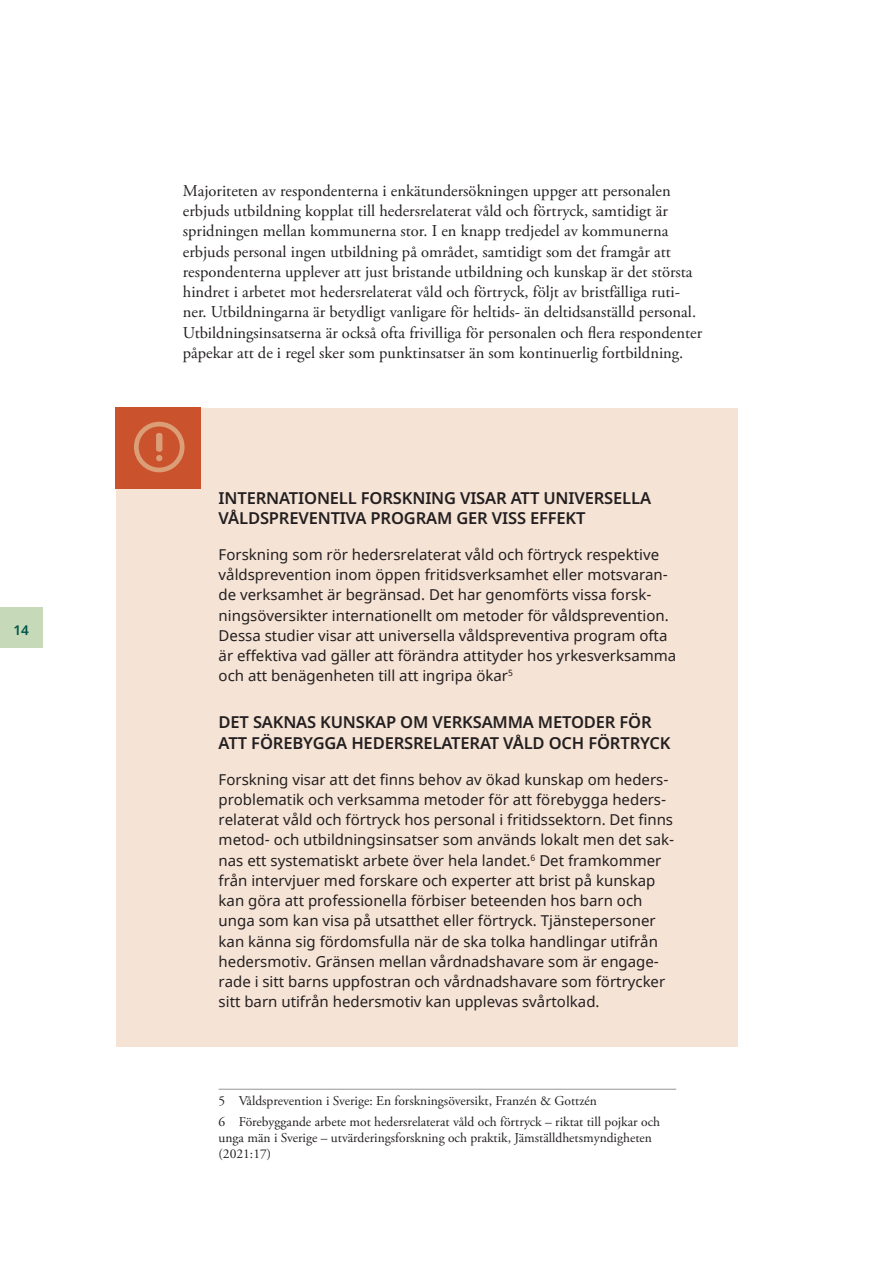
<style>
.page{position:relative;width:893px;height:1263px;background:#fff}
.page>*{position:absolute;margin:0;border:0;box-sizing:border-box;transform-origin:0 0}
.t1{font:16.5px/20.2px "Adobe Garamond Pro";color:#231f20}
.t2{font:600 16.5px/20.2px "Noto Sans";letter-spacing:-.01em;color:#231f20}
.t3{font:15px/20.2px "Noto Sans";color:#231f20}
.t4{font:13.5px/20.4px "Adobe Garamond Pro";color:#231f20}
.t5{font:600 13.5px "Noto Sans";color:#005547}
</style>
<div class="page">
<div style="left:116px;top:408px;width:622px;height:638px;background:#f5e3d5"></div>
<div style="left:116px;top:408px;width:85px;height:81px;background:#ca522d"></div>
<svg style="left:134px;top:422px;width:51px;height:50px"></svg>
<hr style="left:219px;top:1089px;width:457px;height:1px;background:#939598">
<div style="left:0;top:608px;width:43px;height:40px;background:#c6d9b9"></div>
<p class="t5" style="left:14px;top:621px;width:17px">14</p>
<p class="t1" style="left:183px;top:181px;width:521px">Majoriteten av respondenterna i enkätundersökningen uppger att personalen erbjuds utbildning kopplat till hedersrelaterat våld och förtryck, samtidigt är spridningen mellan kommunerna stor. I en knapp tredjedel av kommunerna erbjuds personal ingen utbildning på området, samtidigt som det framgår att respondenterna upplever att just bristande utbildning och kunskap är det största hindret i arbetet mot hedersrelaterat våld och förtryck, följt av bristfälliga ruti&shy;ner. Utbildningarna är betydligt vanligare för heltids- än deltidsanställd personal.<br>Utbildningsinsatserna är också ofta frivilliga för personalen och flera respondenter påpekar att de i regel sker som punktinsatser än som kontinuerlig fortbildning.</p>
<p class="t2" style="left:219px;top:488px;width:434px">INTERNATIONELL FORSKNING VISAR ATT UNIVERSELLA<br>VÅLDSPREVENTIVA PROGRAM GER VISS EFFEKT</p>
<p class="t3" style="left:219px;top:545px;width:459px">Forskning som rör hedersrelaterat våld och förtryck respektive våldsprevention inom öppen fritidsverksamhet eller motsvaran&shy;de verksamhet är begränsad. Det har genomförts vissa forsk&shy;ningsöversikter internationellt om metoder för våldsprevention.<br>Dessa studier visar att universella våldspreventiva program ofta är effektiva vad gäller att förändra attityder hos yrkesverksamma och att benägenheten till att ingripa ökar<sup>5</sup></p>
<p class="t2" style="left:219px;top:713px;width:453px">DET SAKNAS KUNSKAP OM VERKSAMMA METODER FÖR<br>ATT FÖREBYGGA HEDERSRELATERAT VÅLD OCH FÖRTRYCK</p>
<p class="t3" style="left:219px;top:769px;width:457px">Forskning visar att det finns behov av ökad kunskap om heders&shy;problematik och verksamma metoder för att förebygga heders&shy;relaterat våld och förtryck hos personal i fritidssektorn. Det finns metod- och utbildningsinsatser som används lokalt men det sak&shy;nas ett systematiskt arbete över hela landet.<sup>6</sup> Det framkommer från intervjuer med forskare och experter att brist på kunskap kan göra att professionella förbiser beteenden hos barn och unga som kan visa på utsatthet eller förtryck. Tjänstepersoner kan känna sig fördomsfulla när de ska tolka handlingar utifrån hedersmotiv. Gränsen mellan vårdnadshavare som är engage&shy;rade i sitt barns uppfostran och vårdnadshavare som förtrycker sitt barn utifrån hedersmotiv kan upplevas svårtolkad.</p>
<p class="t4" style="left:219px;top:1091px;width:443px">5 Våldsprevention i Sverige: En forskningsöversikt, Franzén &amp; Gottzén<br>6 Förebyggande arbete mot hedersrelaterat våld och förtryck – riktat till pojkar och</p>
<p class="t4" style="left:219px;top:1130px;width:435px;line-height:16.2px">unga män i Sverige – utvärderingsforskning och praktik, Jämställdhetsmyndigheten (2021:17)</p>
</div>
